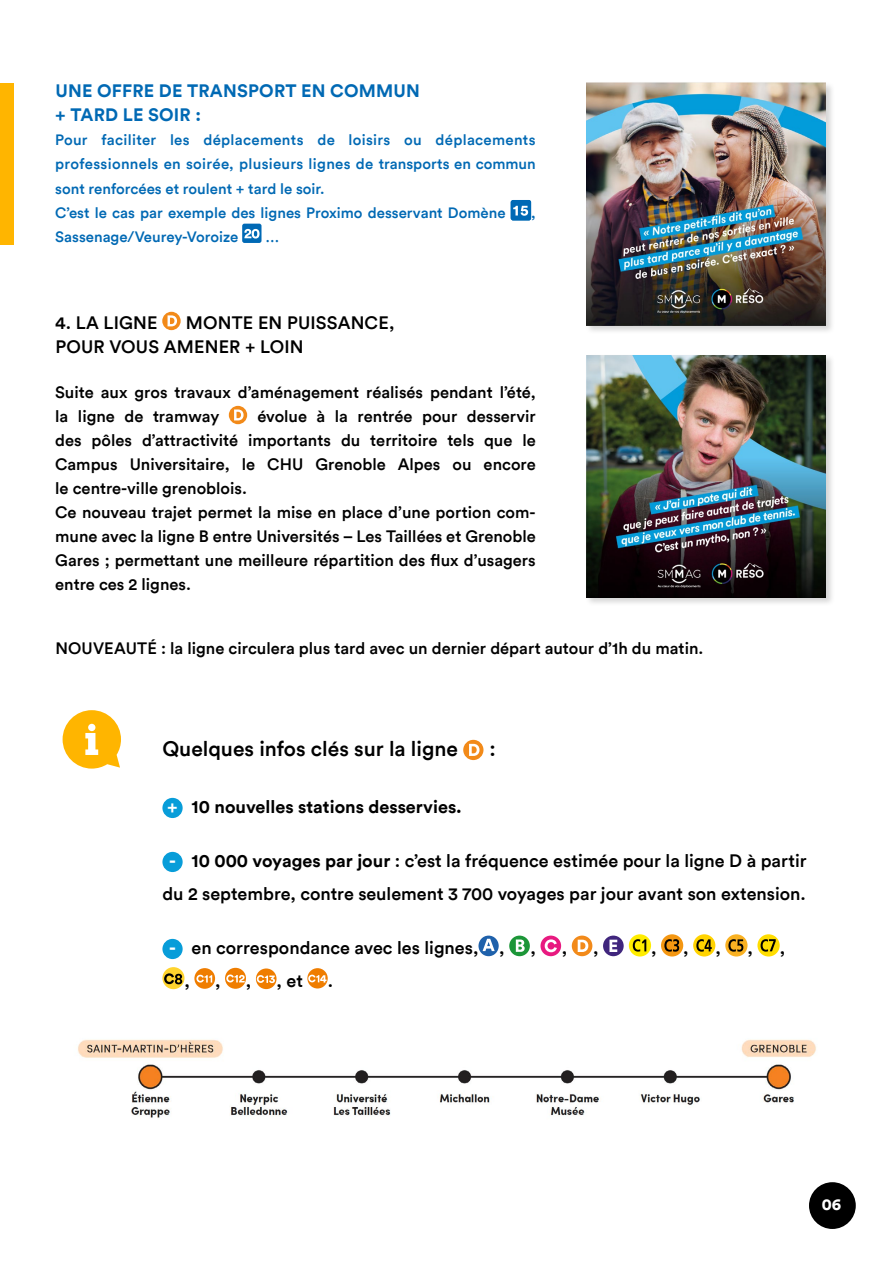
<style>
.page{position:relative;width:893px;height:1263px;background:#fff}
.page>*{position:absolute;margin:0;border:0;box-sizing:border-box;transform-origin:0 0}
.t1{font:500 21px "Circular";color:#000}
.t2{font:500 18px/24px "Circular";color:#000}
.t3{font:700 18px/24px "Circular";letter-spacing:.01em;color:#0069b4}
.t4{font:700 18px "Circular";color:#000}
.t5{font:500 16.5px/24px "Circular";color:#000}
.t6{font:900 15.9px "Circular";color:#fff}
.t7{font:500 15px/24px "Circular";color:#0069b4}
.s1{color:#fff}
.s2{font-weight:700;color:#fff}
.s3{font-weight:700}
</style>
<div class="page">
<div style="left:809px;top:1182px;width:47px;height:47px;background:#000;border-radius:50%"></div>
<div style="left:511px;top:200px;width:20px;height:20px;background:#0069b5;border-radius:2px"></div>
<svg style="left:513px;top:206px;width:15px;height:10px"></svg>
<div style="left:242px;top:224px;width:19px;height:19px;background:#0069b5;border-radius:2px"></div>
<svg style="left:244px;top:229px;width:16px;height:10px"></svg>
<svg style="left:162px;top:312px;width:19px;height:18px"></svg>
<svg style="left:168px;top:315px;width:9px;height:11px"></svg>
<div style="left:229px;top:406px;width:18px;height:18px;background:#f28a19;border-radius:50%"></div>
<svg style="left:234px;top:409px;width:10px;height:11px"></svg>
<div style="left:463px;top:740px;width:20px;height:20px;background:#f28a19;border-radius:50%"></div>
<svg style="left:469px;top:744px;width:10px;height:12px"></svg>
<div style="left:162px;top:798px;width:21px;height:20px;background:#089dd9;border-radius:50%"></div>
<div style="left:162px;top:852px;width:21px;height:20px;background:#089dd9;border-radius:50%"></div>
<div style="left:162px;top:939px;width:21px;height:20px;background:#089dd9;border-radius:50%"></div>
<svg style="left:478px;top:935px;width:21px;height:21px"></svg>
<svg style="left:483px;top:939px;width:12px;height:12px"></svg>
<svg style="left:509px;top:935px;width:21px;height:21px"></svg>
<svg style="left:516px;top:939px;width:9px;height:13px"></svg>
<svg style="left:540px;top:935px;width:21px;height:21px"></svg>
<svg style="left:545px;top:939px;width:12px;height:13px"></svg>
<svg style="left:572px;top:935px;width:20px;height:21px"></svg>
<svg style="left:578px;top:940px;width:10px;height:12px"></svg>
<svg style="left:603px;top:935px;width:21px;height:21px"></svg>
<svg style="left:609px;top:940px;width:8px;height:12px"></svg>
<svg style="left:629px;top:934px;width:22px;height:22px"></svg>
<svg style="left:633px;top:939px;width:13px;height:13px"></svg>
<div style="left:661px;top:934px;width:22px;height:22px;background:#f49712;border-radius:50%"></div>
<svg style="left:664px;top:939px;width:15px;height:13px"></svg>
<div style="left:693px;top:934px;width:22px;height:22px;background:#ffd300;border-radius:50%"></div>
<svg style="left:696px;top:939px;width:16px;height:13px"></svg>
<svg style="left:725px;top:934px;width:22px;height:22px"></svg>
<svg style="left:728px;top:939px;width:15px;height:13px"></svg>
<svg style="left:757px;top:934px;width:23px;height:22px"></svg>
<svg style="left:761px;top:939px;width:15px;height:13px"></svg>
<svg style="left:162px;top:967px;width:22px;height:22px"></svg>
<svg style="left:164px;top:973px;width:18px;height:11px"></svg>
<svg style="left:194px;top:968px;width:21px;height:21px"></svg>
<svg style="left:196px;top:975px;width:16px;height:7px"></svg>
<svg style="left:225px;top:968px;width:21px;height:21px"></svg>
<svg style="left:226px;top:974px;width:19px;height:8px"></svg>
<div style="left:256px;top:968px;width:21px;height:21px;background:#ef7d00;border-radius:50%"></div>
<svg style="left:257px;top:975px;width:18px;height:8px"></svg>
<svg style="left:307px;top:968px;width:21px;height:20px"></svg>
<svg style="left:308px;top:975px;width:18px;height:7px"></svg>
<div style="left:0;top:83px;width:14px;height:161px;background:#ffb500"></div>
<img style="left:78px;top:1039px;width:738px;height:80px">
<div style="left:585px;top:81px;width:250px;height:253px;background:#000;opacity:.17"></div>
<img style="left:587px;top:83px;width:239px;height:242px">
<div style="left:585px;top:353px;width:250px;height:254px;background:#000;opacity:.17"></div>
<img style="left:587px;top:355px;width:239px;height:242px">
<svg style="left:63px;top:710px;width:58px;height:59px"></svg>
<p class="t3" style="left:55px;top:78px;width:366px">UNE OFFRE DE TRANSPORT EN COMMUN + TARD LE SOIR :</p>
<p class="t7" style="left:55px;top:128px;width:482px">Pour faciliter les déplacements de loisirs ou déplacements professionnels en soirée, plusieurs lignes de transports en commun sont renforcées et roulent + tard le soir.<br>C’est le cas par exemple des lignes Proximo desservant Domène</p>
<p class="t7" style="left:531px;top:200px;width:6px">,</p>
<p class="t7" style="left:55px;top:224px;width:185px">Sassenage/Veurey-Voroize</p>
<p class="t7" style="left:265px;top:224px;width:15px">…</p>
<p class="t2" style="left:55px;top:309px;width:341px;text-indent:131px">MONTE EN PUISSANCE,<br>POUR VOUS AMENER + LOIN</p>
<p class="t5" style="left:55px;top:379px;width:482px">Suite aux gros travaux d’aménagement réalisés pendant l’été, la ligne de tramway</p>
<p class="t2" style="left:55px;top:309px;width:104px">4. LA LIGNE</p>
<p class="t5" style="left:55px;top:403px;width:482px;text-indent:202px">évolue à la rentrée pour desservir des pôles d’attractivité importants du territoire tels que le Campus Universitaire, le CHU Grenoble Alpes ou encore le centre-ville grenoblois.<br>Ce nouveau trajet permet la mise en place d’une portion com&shy;mune avec la ligne B entre Universités – Les Taillées et Grenoble Gares ; permettant une meilleure répartition des flux d’usagers entre ces 2 lignes.</p>
<p class="t5" style="left:55px;top:636px;width:649px">NOUVEAUTÉ : la ligne circulera plus tard avec un dernier départ autour d’1h du matin.</p>
<p class="t1" style="left:162px;top:735px;width:297px">Quelques infos clés sur la ligne</p>
<p class="t1" style="left:489px;top:735px;width:8px">:</p>
<p class="t4" style="left:167px;top:795px;width:296px"><span class="s1">+</span> 10 nouvelles stations desservies.</p>
<p class="t2" style="left:162px;top:844px;width:646px;line-height:33px;text-align:center"><span class="s2">-</span> <span class="s3">10 000 voyages par jour</span> : c’est la fréquence estimée pour la ligne D à partir du 2 septembre, contre seulement 3 700 voyages par jour avant son extension.</p>
<p class="t2" style="left:169px;top:935px;width:337px"><span class="s2">-</span> en correspondance avec les lignes, ,</p>
<p class="t2" style="left:531px;top:935px;width:7px">,</p>
<p class="t2" style="left:562px;top:935px;width:7px">,</p>
<p class="t2" style="left:593px;top:935px;width:7px">,</p>
<p class="t2" style="left:651px;top:935px;width:7px">,</p>
<p class="t2" style="left:683px;top:935px;width:7px">,</p>
<p class="t2" style="left:715px;top:935px;width:7px">,</p>
<p class="t2" style="left:747px;top:935px;width:7px">,</p>
<p class="t2" style="left:780px;top:935px;width:7px">,</p>
<p class="t2" style="left:184px;top:968px;width:7px">,</p>
<p class="t2" style="left:215px;top:968px;width:7px">,</p>
<p class="t2" style="left:246px;top:968px;width:7px">,</p>
<p class="t2" style="left:277px;top:968px;width:28px">, et</p>
<p class="t2" style="left:328px;top:968px;width:7px">.</p>
<p class="t6" style="left:822px;top:1193px;width:21px">06</p>
</div>
